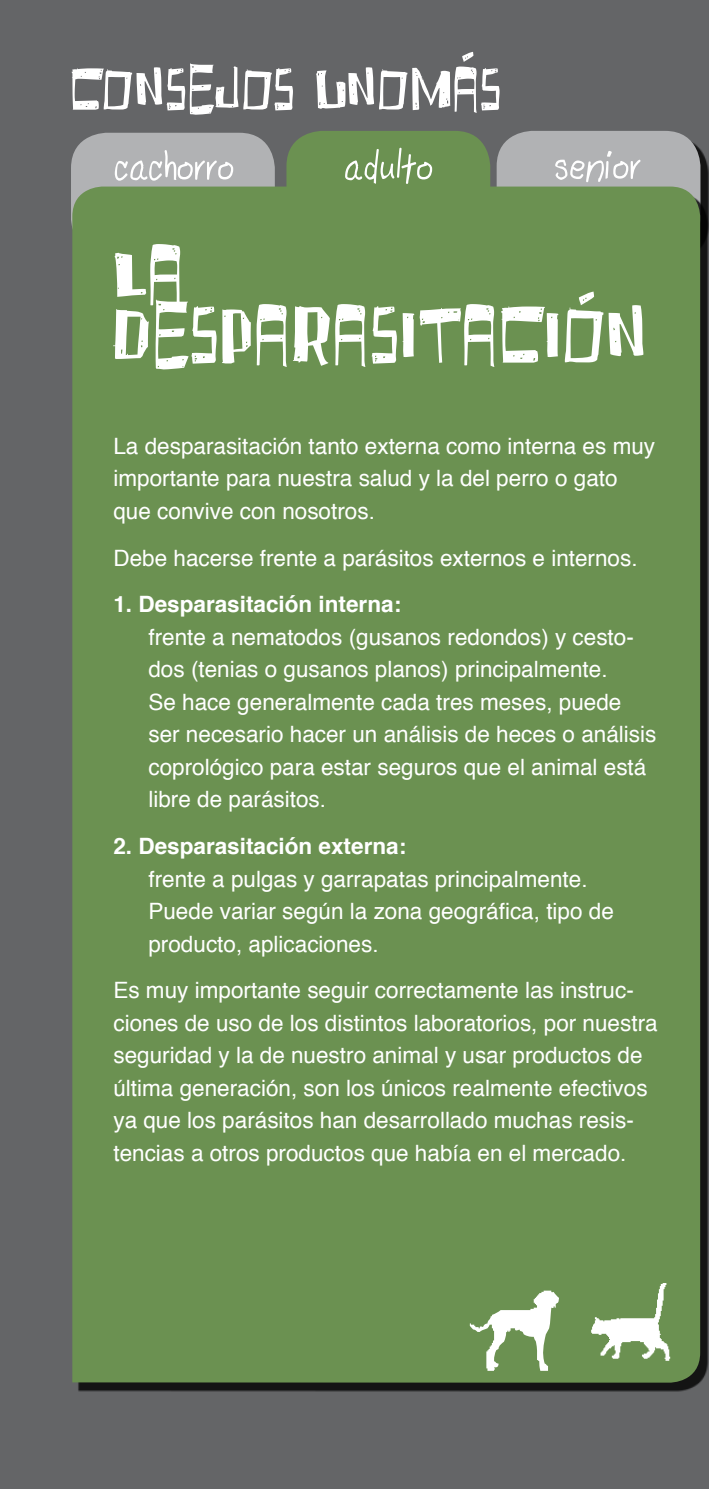
<style>
.page{position:relative;width:709px;height:1489px;background:#fff}
.page>*{position:absolute;margin:0;border:0;box-sizing:border-box;transform-origin:0 0}
.recuerda_general{font:95px "Fruity Drink Carbonated";color:#fff}
.t1{font:70px "Fruity Drink Carbonated";color:#fff}
.t2{font:300 50px "Scrawl";letter-spacing:-.08em;color:#fff}
.composicion_general{font:22.5px/32.5px "Helvetica";color:#fff}
.composicion_general-2{font:700 22.5px "Helvetica";color:#fff}
</style>
<div class="page">
<div style="left:0;top:0;width:709px;height:1488px;background:#646567"></div>
<div style="left:286px;top:131px;width:204px;height:121px;background:#6b9151;border-radius:35px"></div>
<div style="left:71px;top:133px;width:204px;height:121px;background:#b1b2b4;border-radius:35px"></div>
<div style="left:501px;top:135px;width:208px;height:128px;background:#000;opacity:.8"></div>
<div style="left:496px;top:131px;width:204px;height:121px;background:#b1b2b4;border-radius:35px"></div>
<div style="left:77px;top:191px;width:632px;height:1201px;background:#000;opacity:.8"></div>
<div style="left:72px;top:186px;width:628px;height:1196px;background:#6b9151"></div>
<img style="left:591px;top:1283px;width:79px;height:77px">
<img style="left:470px;top:1290px;width:89px;height:80px">
<p class="t1" style="left:71px;top:49px;width:434px">consejos unomás</p>
<p class="t2" style="left:113px;top:136px;width:125px">cachorro</p>
<p class="t2" style="left:342px;top:136px;width:94px">adulto</p>
<p class="t2" style="left:553px;top:135px;width:91px">senior</p>
<p class="recuerda_general" style="left:113px;top:226px;width:74px">LA</p>
<p class="recuerda_general" style="left:113px;top:286px;width:537px">DESPARASITACIÓN</p>
<p class="composicion_general" style="left:113px;top:429px;width:543px">La desparasitación tanto externa como interna es muy importante para nuestra salud y la del perro o gato que convive con nosotros.</p>
<p class="composicion_general" style="left:113px;top:541px;width:526px">Debe hacerse frente a parásitos externos e internos.</p>
<p class="composicion_general-2" style="left:113px;top:584px;width:289px">1. Desparasitación interna:</p>
<p class="composicion_general" style="left:148px;top:620px;width:487px">frente a nematodos (gusanos redondos) y cesto&shy;dos (tenias o gusanos planos) principalmente.</p>
<p class="composicion_general" style="left:148px;top:685px;width:509px">Se hace generalmente cada tres meses, puede ser necesario hacer un análisis de heces o análisis coprológico para estar seguros que el animal está libre de parásitos.</p>
<p class="composicion_general-2" style="left:113px;top:825px;width:294px">2. Desparasitación externa:</p>
<p class="composicion_general" style="left:148px;top:861px;width:440px">frente a pulgas y garrapatas principalmente.</p>
<p class="composicion_general" style="left:148px;top:894px;width:467px">Puede variar según la zona geográfica, tipo de producto, aplicaciones.</p>
<p class="composicion_general" style="left:113px;top:973px;width:546px">Es muy importante seguir correctamente las instruc&shy;ciones de uso de los distintos laboratorios, por nuestra seguridad y la de nuestro animal y usar productos de última generación, son los únicos realmente efectivos ya que los parásitos han desarrollado muchas resis&shy;tencias a otros productos que había en el mercado.</p>
</div>
